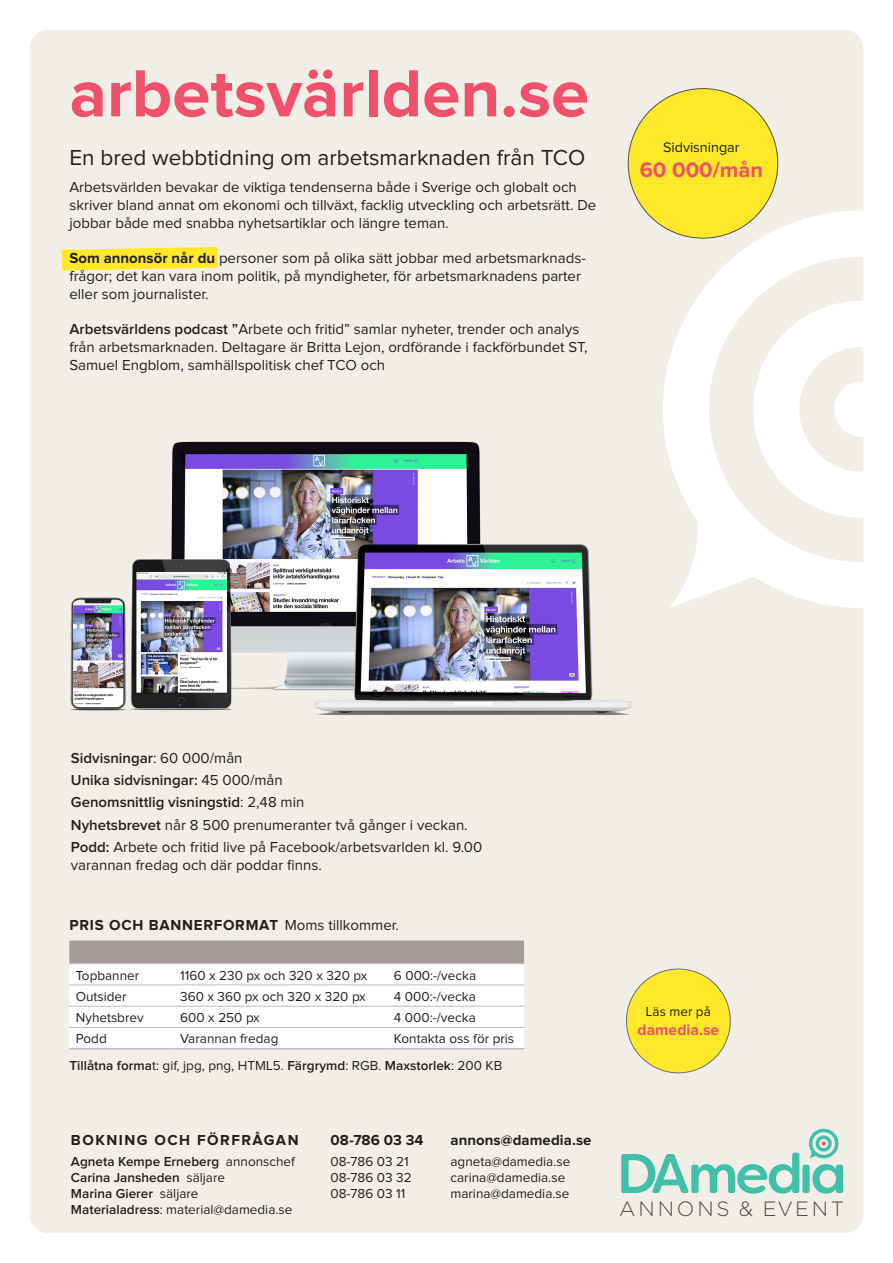
<style>
.page{position:relative;width:893px;height:1263px;background:#fff}
.page>*{position:absolute;margin:0;border:0;box-sizing:border-box;transform-origin:0 0}
.t1{font:700 69px "Proxima Nova";color:#f0506b}
.t2{font:22.5px "Proxima Nova";color:#231f20}
.t3{font:700 21.9px "Proxima Nova";color:#f0506b}
.t4{font:300 20.7px "Gotham Rounded";letter-spacing:.14em;color:#4d4a46}
.t5{font:700 15.75px "Proxima Nova";color:#f0506b}
.t6{font:15px/18px "Proxima Nova";color:#231f20}
.t7{font:600 15px "Proxima Nova";color:#231f20}
.t8{font:700 15px "Proxima Nova";letter-spacing:.05em;color:#231f20}
.t9{font:700 15px "Proxima Nova";letter-spacing:.1em;color:#231f20}
.t10{font:700 15px "Proxima Nova";letter-spacing:.005em;color:#231f20}
.t11{font:14.4px "Proxima Nova";color:#231f20}
.t12{font:13.5px "Proxima Nova";color:#231f20}
.t13{font:600 13.5px "Proxima Nova";color:#231f20}
.s1{font-weight:700}
.s2{font-weight:600}
.s3{font-weight:400}
</style>
<div class="page">
<div style="left:30px;top:30px;width:833px;height:1203px;background:#f1ede7;border-radius:18px"></div>
<svg style="left:62px;top:247px;width:156px;height:23px;background:#fde83c"></svg>
<svg style="left:663px;top:210px;width:200px;height:398px"></svg>
<svg style="left:722px;top:270px;width:141px;height:274px"></svg>
<svg style="left:833px;top:380px;width:30px;height:58px"></svg>
<svg style="left:663px;top:517px;width:97px;height:91px"></svg>
<svg style="left:621px;top:1128px;width:222px;height:65px"></svg>
<div style="left:626px;top:969px;width:104px;height:104px;background:#ffe82a;border-radius:50%"></div>
<svg style="left:69px;top:940px;width:455px;height:108px;background:#eae8e8"></svg>
<hr style="left:69px;top:963px;width:103px;height:1px;background:#bcbdc0">
<hr style="left:172px;top:963px;width:213px;height:1px;background:#bcbdc0">
<hr style="left:385px;top:963px;width:139px;height:1px;background:#bcbdc0">
<hr style="left:69px;top:985px;width:103px;height:1px;background:#bcbdc0">
<hr style="left:172px;top:985px;width:213px;height:1px;background:#bcbdc0">
<hr style="left:385px;top:985px;width:139px;height:1px;background:#bcbdc0">
<hr style="left:69px;top:1006px;width:103px;height:1px;background:#bcbdc0">
<hr style="left:172px;top:1006px;width:213px;height:1px;background:#bcbdc0">
<hr style="left:385px;top:1006px;width:139px;height:1px;background:#bcbdc0">
<hr style="left:69px;top:1027px;width:103px;height:1px;background:#bcbdc0">
<hr style="left:172px;top:1027px;width:213px;height:1px;background:#bcbdc0">
<hr style="left:385px;top:1027px;width:139px;height:1px;background:#bcbdc0">
<hr style="left:69px;top:1048px;width:103px;height:1px;background:#bcbdc0">
<hr style="left:172px;top:1048px;width:213px;height:1px;background:#bcbdc0">
<hr style="left:385px;top:1048px;width:139px;height:1px;background:#bcbdc0">
<div style="left:628px;top:89px;width:150px;height:149px;background:#ffe82a;border-radius:50%"></div>
<img style="left:70px;top:441px;width:561px;height:274px">
<p class="t1" style="left:69px;top:62px;width:521px">arbetsvärlden.se</p>
<p class="t2" style="left:69px;top:148px;width:517px">En bred webbtidning om arbetsmarknaden från TCO</p>
<p class="t6" style="left:69px;top:179px;width:528px">Arbetsvärlden bevakar de viktiga tendenserna både i Sverige och globalt och skriver bland annat om ekonomi och tillväxt, facklig utveckling och arbetsrätt. De jobbar både med snabba nyhetsartiklar och längre teman.</p>
<p class="t6" style="left:69px;top:250px;width:518px"><span class="s1">Som annonsör når du</span> personer som på olika sätt jobbar med arbetsmarknads&shy;frågor; det kan vara inom politik, på myndigheter, för arbetsmarknadens parter eller som journalister.</p>
<p class="t6" style="left:69px;top:321px;width:520px"><span class="s2">Arbetsvärldens podcast ”</span>Arbete och fritid” samlar nyheter, trender och analys från arbetsmarknaden. Deltagare är Britta Lejon, ordförande i fackförbundet ST,<br>Samuel Engblom, samhällspolitisk chef TCO och</p>
<p class="t11" style="left:663px;top:141px;width:78px">Sidvisningar</p>
<p class="t3" style="left:640px;top:160px;width:125px">60 000/mån</p>
<p class="t7" style="left:71px;top:751px;width:173px">Sidvisningar<span class="s3">: 60 000/mån</span></p>
<p class="t7" style="left:71px;top:773px;width:213px">Unika sidvisningar: <span class="s3">45 000/mån</span></p>
<p class="t7" style="left:71px;top:795px;width:235px">Genomsnittlig visningstid<span class="s3">: 2,48 min</span></p>
<p class="t6" style="left:71px;top:816px;width:398px"><span class="s2">Nyhetsbrevet</span> når 8 500 prenumeranter två gånger i veckan.</p>
<p class="t6" style="left:71px;top:838px;width:413px"><span class="s2">Podd:</span> Arbete och fritid live på Facebook/arbetsvarlden kl. 9.00 varannan fredag och där poddar finns.</p>
<p class="t8" style="left:69px;top:918px;width:331px">PRIS OCH BANNERFORMAT <span class="s3">Moms tillkommer.</span></p>
<p class="t12" style="left:76px;top:969px;width:65px">Topbanner</p>
<p class="t12" style="left:180px;top:969px;width:189px">1160 x 230 px och 320 x 320 px</p>
<p class="t12" style="left:394px;top:969px;width:84px">6 000:-/vecka</p>
<p class="t12" style="left:76px;top:990px;width:52px">Outsider</p>
<p class="t12" style="left:180px;top:990px;width:187px">360 x 360 px och 320 x 320 px</p>
<p class="t12" style="left:394px;top:990px;width:83px">4 000:-/vecka</p>
<p class="t12" style="left:76px;top:1011px;width:69px">Nyhetsbrev</p>
<p class="t12" style="left:180px;top:1011px;width:81px">600 x 250 px</p>
<p class="t12" style="left:394px;top:1011px;width:83px">4 000:-/vecka</p>
<p class="t12" style="left:76px;top:1033px;width:32px">Podd</p>
<p class="t12" style="left:180px;top:1033px;width:100px">Varannan fredag</p>
<p class="t12" style="left:394px;top:1033px;width:122px">Kontakta oss för pris</p>
<p class="t13" style="left:69px;top:1059px;width:434px">Tillåtna forma<span class="s3">t: gif, jpg, png, HTML5.</span> Färgrymd<span class="s3">: RGB.</span> Maxstorlek<span class="s3">: 200 KB</span></p>
<p class="t9" style="left:71px;top:1133px;width:229px">BOKNING OCH FÖRFRÅGAN</p>
<p class="t8" style="left:330px;top:1133px;width:95px">08-786 03 34</p>
<p class="t10" style="left:450px;top:1133px;width:143px">annons@damedia.se</p>
<p class="t13" style="left:71px;top:1155px;width:226px">Agneta Kempe Erneberg <span class="s3">annonschef</span></p>
<p class="t12" style="left:330px;top:1155px;width:80px">08-786 03 21</p>
<p class="t12" style="left:450px;top:1155px;width:121px">agneta@damedia.se</p>
<p class="t13" style="left:71px;top:1171px;width:156px">Carina Jansheden <span class="s3">säljare</span></p>
<p class="t12" style="left:330px;top:1171px;width:83px">08-786 03 32</p>
<p class="t12" style="left:450px;top:1171px;width:116px">carina@damedia.se</p>
<p class="t13" style="left:71px;top:1187px;width:129px">Marina Gierer <span class="s3">säljare</span></p>
<p class="t12" style="left:330px;top:1187px;width:76px">08-786 03 11</p>
<p class="t12" style="left:450px;top:1187px;width:121px">marina@damedia.se</p>
<p class="t12" style="left:71px;top:1203px;width:223px"><span class="s2">Materialadress</span>: material@damedia.se</p>
<p class="t12" style="left:646px;top:1005px;width:66px">Läs mer på</p>
<p class="t5" style="left:637px;top:1022px;width:83px">damedia.se</p>
<p class="t4" style="left:619px;top:1195px;width:227px">ANNONS &amp; EVENT</p>
</div>
